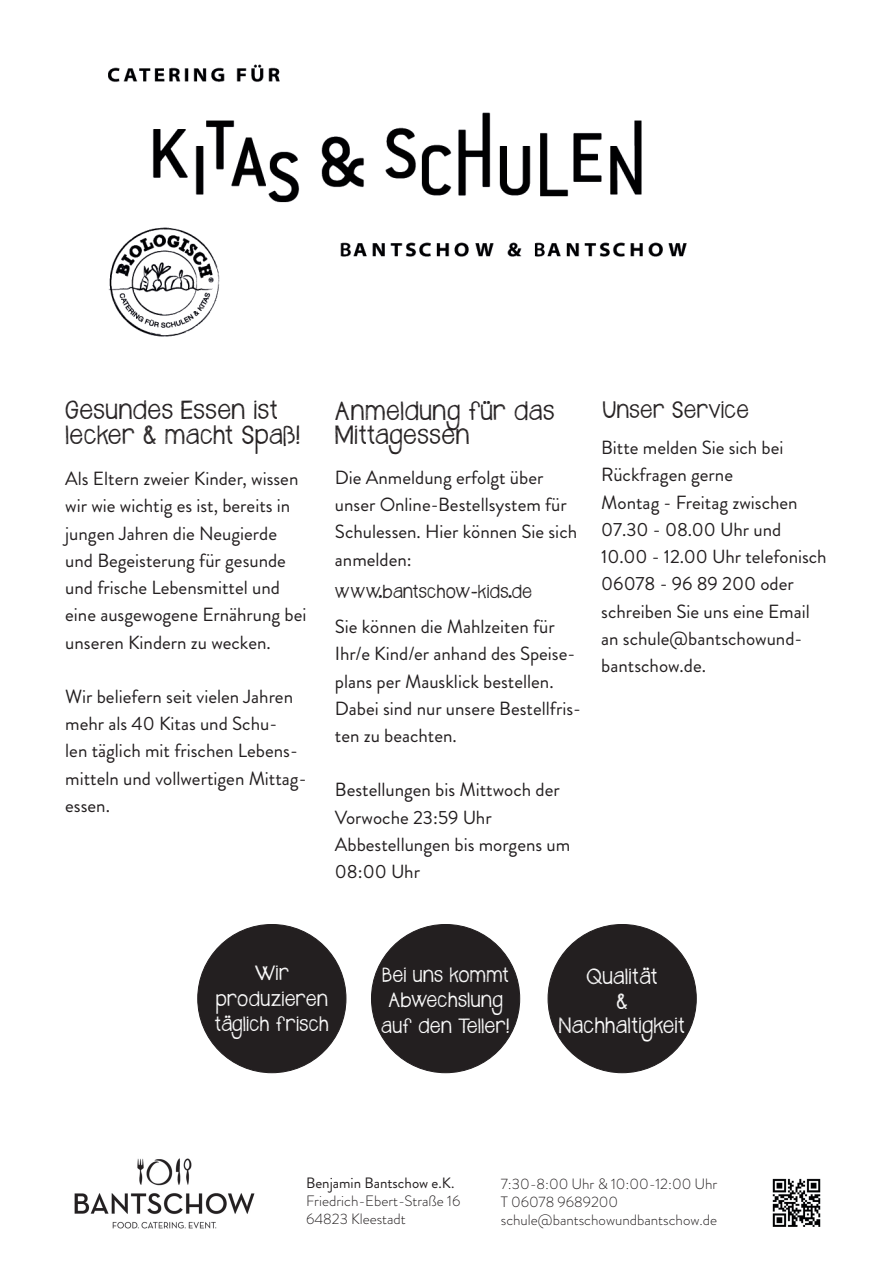
<style>
.page{position:relative;width:893px;height:1263px;background:#fff}
.page>*{position:absolute;margin:0;border:0;box-sizing:border-box;transform-origin:0 0}
.t1{font:21px/24.5px "Janda Safeand Sound";letter-spacing:.03em;color:#231f20}
.t2{font:19.05px/27.2px "Brandon Grotesque";color:#231f20}
.t3{font:19.05px "Janda Safeand Sound";letter-spacing:.025em;color:#231f20}
.t4{font:17.55px/24.8px "Janda Safeand Sound";letter-spacing:.02em;color:#fff;text-align:center}
.t5{font:16.5px/25.5px "Janda Safeand Sound";letter-spacing:.025em;color:#fff;text-align:center}
.t6{font:300 15px/18px "Brandon Grotesque";color:#231f20}
.t7{font:15px "Brandon Grotesque";color:#231f20}
.t8{font:15px "Janda Safeand Sound";letter-spacing:.025em;color:#231f20}
</style>
<div class="page">
<img style="left:108px;top:64px;width:579px;height:273px">
<div style="left:548px;top:924px;width:148px;height:149px;background:#231f20;border-radius:50%"></div>
<div style="left:371px;top:924px;width:149px;height:149px;background:#231f20;border-radius:50%"></div>
<div style="left:198px;top:924px;width:148px;height:149px;background:#231f20;border-radius:50%"></div>
<img style="left:74px;top:1158px;width:181px;height:71px">
<img style="left:772px;top:1178px;width:49px;height:49px">
<p class="t1" style="left:65px;top:400px;width:237px">Gesundes Essen ist lecker &amp; macht Spaß!</p>
<p class="t2" style="left:65px;top:465px;width:243px">Als Eltern zweier Kinder, wissen wir wie wichtig es ist, bereits in jungen Jahren die Neugierde und Begeisterung für gesunde und frische Lebensmittel und eine ausgewogene Ernährung bei unseren Kindern zu wecken.</p>
<p class="t2" style="left:65px;top:683px;width:243px">Wir beliefern seit vielen Jahren mehr als 40 Kitas und Schu-<br>len täglich mit frischen Lebens&shy;mitteln und vollwertigen Mittag&shy;essen.</p>
<p class="t1" style="left:335px;top:401px;width:221px">Anmeldung für das<br>Mittagessen</p>
<p class="t2" style="left:335px;top:464px;width:244px">Die Anmeldung erfolgt über unser Online-Bestellsystem für<br>Schulessen. Hier können Sie sich anmelden:</p>
<p class="t8" style="left:335px;top:581px;width:199px">www.bantschow-kids.de</p>
<p class="t2" style="left:335px;top:613px;width:248px">Sie können die Mahlzeiten für<br>Ihr/e Kind/er anhand des Speise&shy;plans per Mausklick bestellen.<br>Dabei sind nur unsere Bestellfris&shy;ten zu beachten.</p>
<p class="t2" style="left:335px;top:776px;width:237px">Bestellungen bis Mittwoch der<br>Vorwoche 23:59 Uhr<br>Abbestellungen bis morgens um<br>08:00 Uhr</p>
<p class="t3" style="left:603px;top:396px;width:148px">Unser Service</p>
<p class="t2" style="left:601px;top:434px;width:227px">Bitte melden Sie sich bei<br>Rückfragen gerne<br>Montag - Freitag zwischen<br>07.30 - 08.00 Uhr und<br>10.00 - 12.00 Uhr telefonisch<br>06078 - 96 89 200 oder schreiben Sie uns eine Email an schule@bantschowund&shy;bantschow.de.</p>
<p class="t5" style="left:215px;top:962px;width:116px">Wir produzieren täglich frisch</p>
<p class="t5" style="left:381px;top:964px;width:130px">Bei uns kommt<br>Abwechslung auf den Teller!</p>
<p class="t4" style="left:559px;top:966px;width:128px">Qualität<br>&amp;<br>Nachhaltigkeit</p>
<p class="t7" style="left:306px;top:1173px;width:150px">Benjamin Bantschow e.K.</p>
<p class="t6" style="left:306px;top:1192px;width:156px">Friedrich-Ebert-Straße 16<br>64823 Kleestadt</p>
<p class="t6" style="left:501px;top:1174px;width:218px">7:30-8:00 Uhr &amp; 10:00-12:00 Uhr<br>T 06078 9689200 schule@bantschowundbantschow.de</p>
</div>
